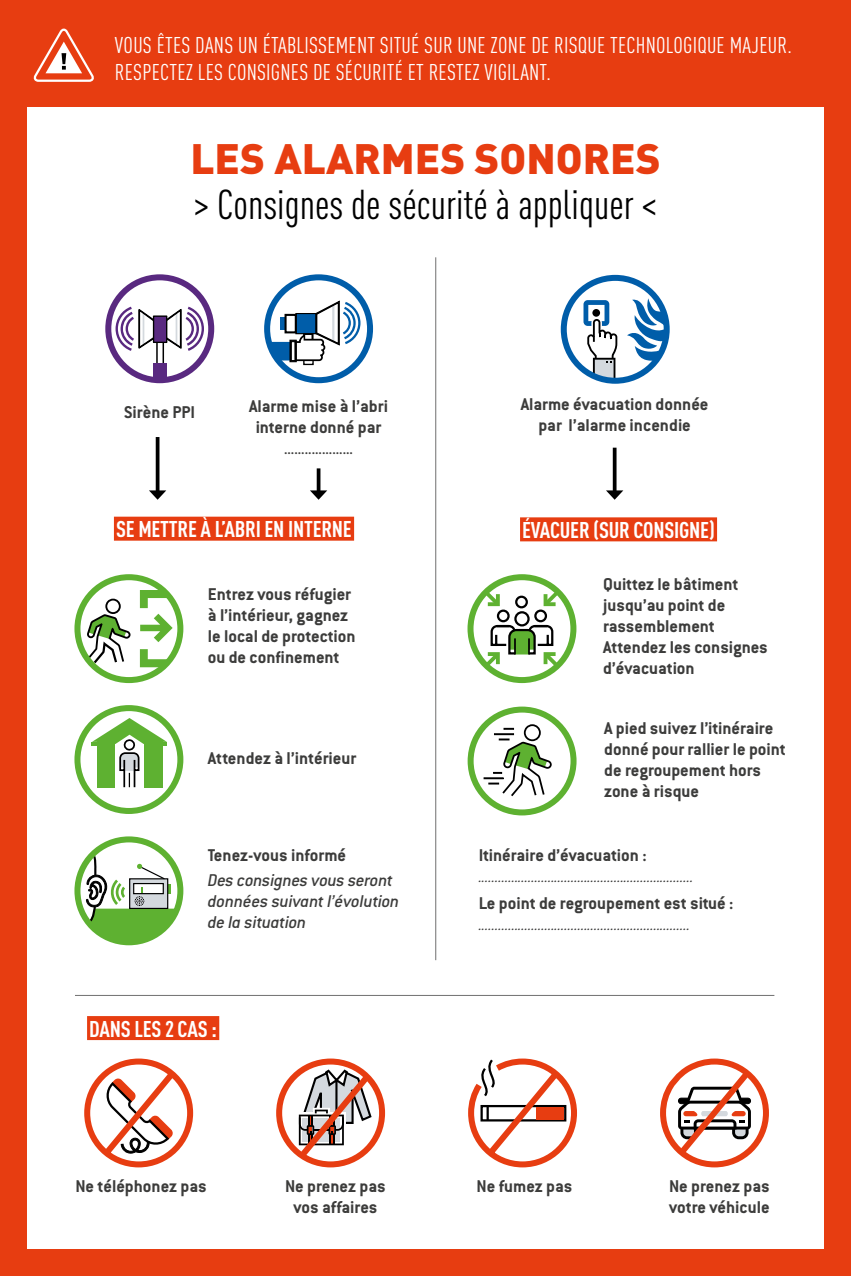
<style>
.page{position:relative;width:851px;height:1276px;background:#fff}
.page>*{position:absolute;margin:0;border:0;box-sizing:border-box;transform-origin:0 0}
.t1{font:900 42px "DIN";color:#e73d11}
.t2{font:41.1px "DIN Cond";color:#000}
.t3{font:22.5px/27px "DIN Cond";letter-spacing:.01em;color:#fff}
.t4{font:700 22.5px "DIN Cond";letter-spacing:-.01em;color:#fff}
.t5{font:700 18.75px/21px "Conduit ITC";color:#3c3c3b}
.t6{font:italic 500 18.75px/21px "Conduit ITC";letter-spacing:-.015em;color:#3c3c3b}
.t7{font:italic 500 15px "Conduit ITC";color:#3c3c3b}
.t8{font:700 15px "Conduit ITC";color:#3c3c3b}
</style>
<div class="page">
<div style="left:0;top:0;width:850px;height:1276px;background:#e73d11"></div>
<div style="left:27px;top:107px;width:796px;height:1142px;background:#fff"></div>
<div style="left:114px;top:517px;width:240px;height:24px;background:#e73d11"></div>
<div style="left:520px;top:517px;width:197px;height:24px;background:#e73d11"></div>
<hr style="left:435px;top:257px;width:1px;height:703px;background:#706f6f">
<hr style="left:75px;top:995px;width:699px;height:1px;background:#706f6f">
<div style="left:74px;top:705px;width:109px;height:109px;border:6px solid #5eb131;border-radius:50%"></div>
<svg style="left:92px;top:718px;width:75px;height:70px"></svg>
<div style="left:74px;top:836px;width:109px;height:109px;border:6px solid #5eb131;border-radius:50%"></div>
<svg style="left:86px;top:852px;width:89px;height:90px"></svg>
<svg style="left:84px;top:1058px;width:110px;height:110px"></svg>
<div style="left:276px;top:1058px;width:109px;height:109px;border:6px solid #e73d11;border-radius:50%"></div>
<svg style="left:293px;top:1068px;width:82px;height:96px"></svg>
<svg style="left:468px;top:1058px;width:109px;height:110px"></svg>
<svg style="left:660px;top:1058px;width:109px;height:110px"></svg>
<div style="left:87px;top:1016px;width:132px;height:24px;background:#e73d11"></div>
<div style="left:467px;top:574px;width:109px;height:109px;border:6px solid #5eb131;border-radius:50%"></div>
<svg style="left:484px;top:591px;width:74px;height:76px"></svg>
<svg style="left:612px;top:448px;width:4px;height:42px"></svg>
<svg style="left:606px;top:490px;width:17px;height:10px"></svg>
<svg style="left:583px;top:300px;width:35px;height:77px"></svg>
<div style="left:592px;top:309px;width:8px;height:8px;background:#000;border-radius:50%"></div>
<svg style="left:627px;top:298px;width:40px;height:63px"></svg>
<div style="left:560px;top:275px;width:109px;height:109px;border:6px solid #005da9;border-radius:50%"></div>
<div style="left:303px;top:359px;width:11px;height:6px;border:1px solid #000"></div>
<div style="left:264px;top:274px;width:109px;height:109px;border:6px solid #005da9;border-radius:50%"></div>
<svg style="left:268px;top:301px;width:92px;height:61px"></svg>
<svg style="left:316px;top:468px;width:4px;height:22px"></svg>
<svg style="left:310px;top:490px;width:17px;height:10px"></svg>
<hr style="left:156px;top:437px;width:3px;height:57px;background:#000">
<svg style="left:149px;top:490px;width:17px;height:10px"></svg>
<div style="left:156px;top:339px;width:8px;height:39px;border:2px solid #000"></div>
<svg style="left:115px;top:307px;width:89px;height:44px"></svg>
<div style="left:153px;top:316px;width:14px;height:26px;background:#592980"></div>
<div style="left:153px;top:315px;width:14px;height:28px;border:1px solid #000"></div>
<div style="left:153px;top:363px;width:14px;height:17px;background:#592980"></div>
<div style="left:105px;top:274px;width:109px;height:109px;border:6px solid #592980;border-radius:50%"></div>
<svg style="left:33px;top:28px;width:61px;height:54px"></svg>
<svg style="left:84px;top:598px;width:47px;height:68px"></svg>
<svg style="left:140px;top:590px;width:29px;height:18px"></svg>
<svg style="left:140px;top:649px;width:27px;height:18px"></svg>
<svg style="left:140px;top:614px;width:33px;height:28px"></svg>
<div style="left:74px;top:574px;width:109px;height:109px;border:6px solid #5eb131;border-radius:50%"></div>
<div style="left:467px;top:706px;width:109px;height:109px;border:6px solid #5eb131;border-radius:50%"></div>
<svg style="left:484px;top:723px;width:69px;height:93px"></svg>
<div style="left:483px;top:777px;width:20px;height:2px;border:1px solid #000"></div>
<p class="t3" style="left:115px;top:32px;width:678px">VOUS ÊTES DANS UN ÉTABLISSEMENT SITUÉ SUR UNE ZONE DE RISQUE TECHNOLOGIQUE MAJEUR.<br>RESPECTEZ LES CONSIGNES DE SÉCURITÉ ET RESTEZ VIGILANT.</p>
<h1 class="t1" style="left:190px;top:130px;width:471px">LES ALARMES SONORES</h1>
<h2 class="t2" style="left:194px;top:180px;width:464px">&gt; Consignes de sécurité à appliquer &lt;</h2>
<p class="t5" style="left:124px;top:402px;width:72px">Sirène PPI</p>
<p class="t5" style="left:249px;top:395px;width:140px;text-align:center">Alarme mise à l’abri interne donné par</p>
<p class="t8" style="left:284px;top:440px;width:70px">....................</p>
<p class="t5" style="left:520px;top:393px;width:189px;text-align:center">Alarme évacuation donnée par l’alarme incendie</p>
<p class="t4" style="left:116px;top:515px;width:237px">SE METTRE À L’ABRI EN INTERNE</p>
<p class="t4" style="left:522px;top:516px;width:194px">ÉVACUER (SUR CONSIGNE)</p>
<p class="t5" style="left:208px;top:583px;width:149px">Entrez vous réfugier à l’intérieur, gagnez le local de protection ou de confinement</p>
<p class="t5" style="left:208px;top:747px;width:150px">Attendez à l’intérieur</p>
<p class="t5" style="left:208px;top:844px;width:140px">Tenez-vous informé</p>
<p class="t6" style="left:208px;top:869px;width:193px">Des consignes vous seront données suivant l’évolution de la situation</p>
<p class="t4" style="left:89px;top:1015px;width:129px">DANS LES 2 CAS :</p>
<p class="t5" style="left:603px;top:574px;width:166px">Quittez le bâtiment jusqu’au point de rassemblement<br>Attendez les consignes d’évacuation</p>
<p class="t5" style="left:604px;top:717px;width:183px">A pied suivez l’itinéraire donné pour rallier le point de regroupement hors zone à risque</p>
<p class="t5" style="left:478px;top:844px;width:169px">Itinéraire d’évacuation :</p>
<p class="t7" style="left:478px;top:868px;width:216px">.................................................................</p>
<p class="t5" style="left:478px;top:892px;width:256px">Le point de regroupement est situé :</p>
<p class="t7" style="left:478px;top:916px;width:213px">................................................................</p>
<p class="t5" style="left:75px;top:1175px;width:133px">Ne téléphonez pas</p>
<p class="t5" style="left:285px;top:1175px;width:102px;text-align:center">Ne prenez pas vos affaires</p>
<p class="t5" style="left:476px;top:1175px;width:97px">Ne fumez pas</p>
<p class="t5" style="left:669px;top:1175px;width:102px">Ne prenez pas votre véhicule</p>
</div>
